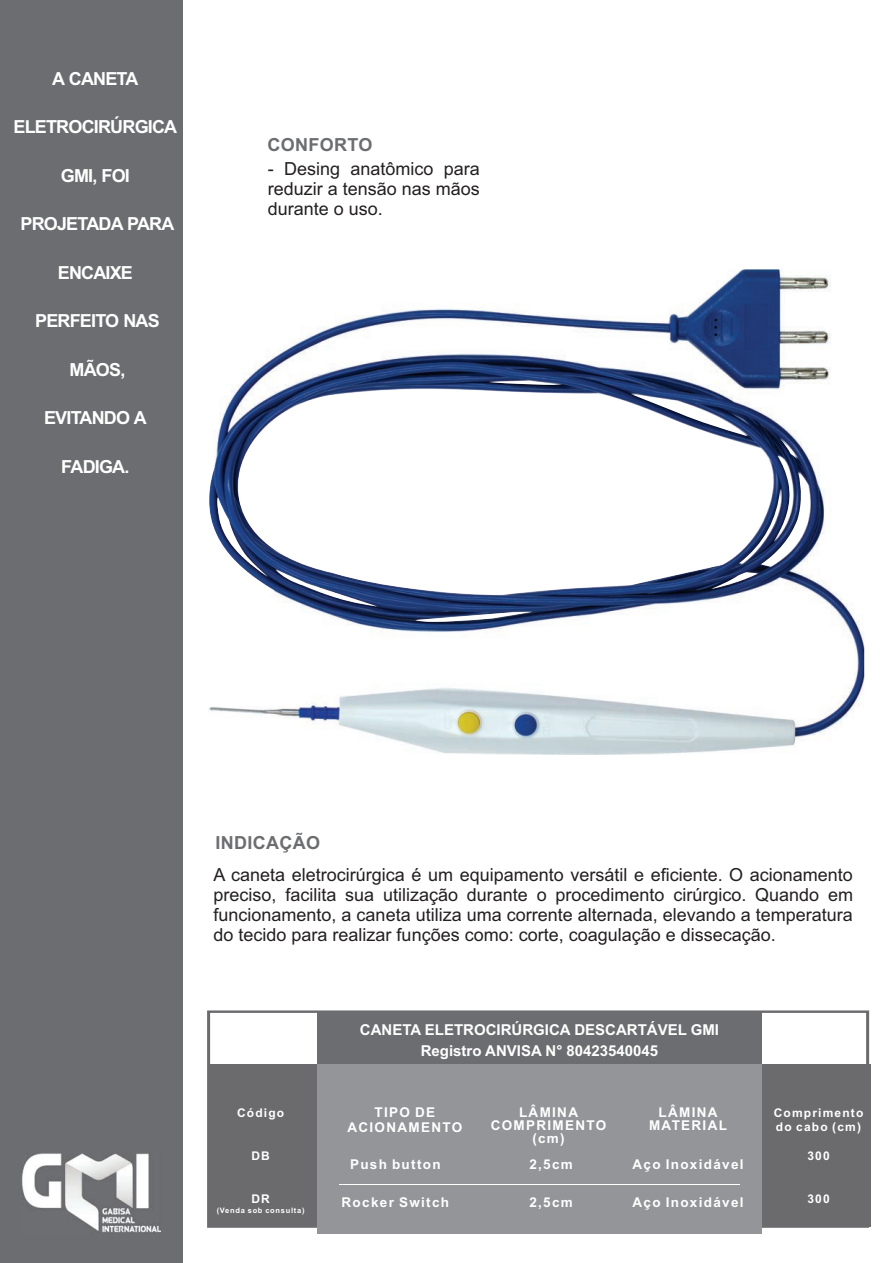
<style>
.page{position:relative;width:893px;height:1263px;background:#fff}
.page>*{position:absolute;margin:0;border:0;box-sizing:border-box;transform-origin:0 0}
.t1{font:18px/20.1px "Arial";color:#231f20;text-align:justify}
.t2{font:700 18px "Arial";letter-spacing:-.045em;color:#fff}
.t3{font:700 18px "Arial";letter-spacing:.015em;color:#6c6d70}
.t4{font:700 15px/21px "Arial";color:#fff;text-align:center}
.t5{font:700 13.5px/12.9px "Arial";letter-spacing:.1em;color:#fff;text-align:center}
.t6{font:700 12px/14.2px "Arial";letter-spacing:.1em;color:#fff}
.t7{font:12px/13px "Arial";letter-spacing:.1em;color:#fff;text-align:center}
.t8{font:700 7.5px "Arial";letter-spacing:.095em;color:#fff}
</style>
<div class="page">
<div style="left:0;top:0;width:182px;height:1263px;background:#6c6d70"></div>
<img style="left:22px;top:1153px;width:139px;height:80px">
<img style="left:209px;top:269px;width:655px;height:486px">
<div style="left:208px;top:1064px;width:662px;height:162px;background:#6b6b6e"></div>
<div style="left:317px;top:1064px;width:444px;height:169px;background:#939598"></div>
<div style="left:317px;top:1012px;width:444px;height:52px;background:#6c6d70"></div>
<hr style="left:339px;top:1184px;width:400px;height:1px;background:#fff">
<p class="t2" style="left:52px;top:72px;width:88px">A CANETA</p>
<p class="t2" style="left:14px;top:120px;width:165px">ELETROCIRÚRGICA</p>
<p class="t2" style="left:61px;top:169px;width:71px">GMI, FOI</p>
<p class="t2" style="left:20px;top:217px;width:156px">PROJETADA PARA</p>
<p class="t2" style="left:58px;top:266px;width:77px">ENCAIXE</p>
<p class="t2" style="left:35px;top:314px;width:126px">PERFEITO NAS</p>
<p class="t2" style="left:70px;top:363px;width:57px">MÃOS,</p>
<p class="t2" style="left:44px;top:411px;width:104px">EVITANDO A</p>
<p class="t2" style="left:61px;top:459px;width:70px">FADIGA.</p>
<p class="t3" style="left:267px;top:138px;width:106px">CONFORTO</p>
<p class="t1" style="left:268px;top:160px;width:214px">- Desing anatômico para reduzir a tensão nas mãos durante o uso.</p>
<p class="t3" style="left:216px;top:835px;width:106px">INDICAÇÃO</p>
<p class="t1" style="left:214px;top:866px;width:641px">A caneta eletrocirúrgica é um equipamento versátil e eficiente. O acionamento preciso, facilita sua utilização durante o procedimento cirúrgico. Quando em funcionamento, a caneta utiliza uma corrente alternada, elevando a temperatura do tecido para realizar funções como: corte, coagulação e dissecação.</p>
<p class="t6" style="left:237px;top:1107px;width:49px">Código</p>
<p class="t6" style="left:251px;top:1149px;width:20px">DB</p>
<p class="t6" style="left:251px;top:1192px;width:20px">DR</p>
<p class="t8" style="left:217px;top:1207px;width:89px">(Venda sob consulta)</p>
<p class="t4" style="left:360px;top:1020px;width:361px">CANETA ELETROCIRÚRGICA DESCARTÁVEL GMI<br>Registro ANVISA N° 80423540045</p>
<p class="t7" style="left:366px;top:1101px;width:104px">COMPRIMENTO do corpo (cm)</p>
<p class="t5" style="left:347px;top:1106px;width:116px;line-height:14.7px">TIPO DE<br>ACIONAMENTO</p>
<p class="t5" style="left:491px;top:1107px;width:117px">LÂMINA<br>COMPRIMENTO (cm)</p>
<p class="t5" style="left:529px;top:1158px;width:45px">2,5cm</p>
<p class="t5" style="left:529px;top:1197px;width:45px">2,5cm</p>
<p class="t5" style="left:350px;top:1159px;width:92px">Push button</p>
<p class="t5" style="left:342px;top:1197px;width:109px">Rocker Switch</p>
<p class="t5" style="left:649px;top:1107px;width:79px">LÂMINA<br>MATERIAL</p>
<p class="t5" style="left:632px;top:1158px;width:113px">Aço Inoxidável</p>
<p class="t5" style="left:632px;top:1197px;width:113px">Aço Inoxidável</p>
<p class="t6" style="left:774px;top:1107px;width:91px">Comprimento do cabo (cm)</p>
<p class="t6" style="left:807px;top:1149px;width:24px">300</p>
<p class="t6" style="left:807px;top:1192px;width:24px">300</p>
</div>
